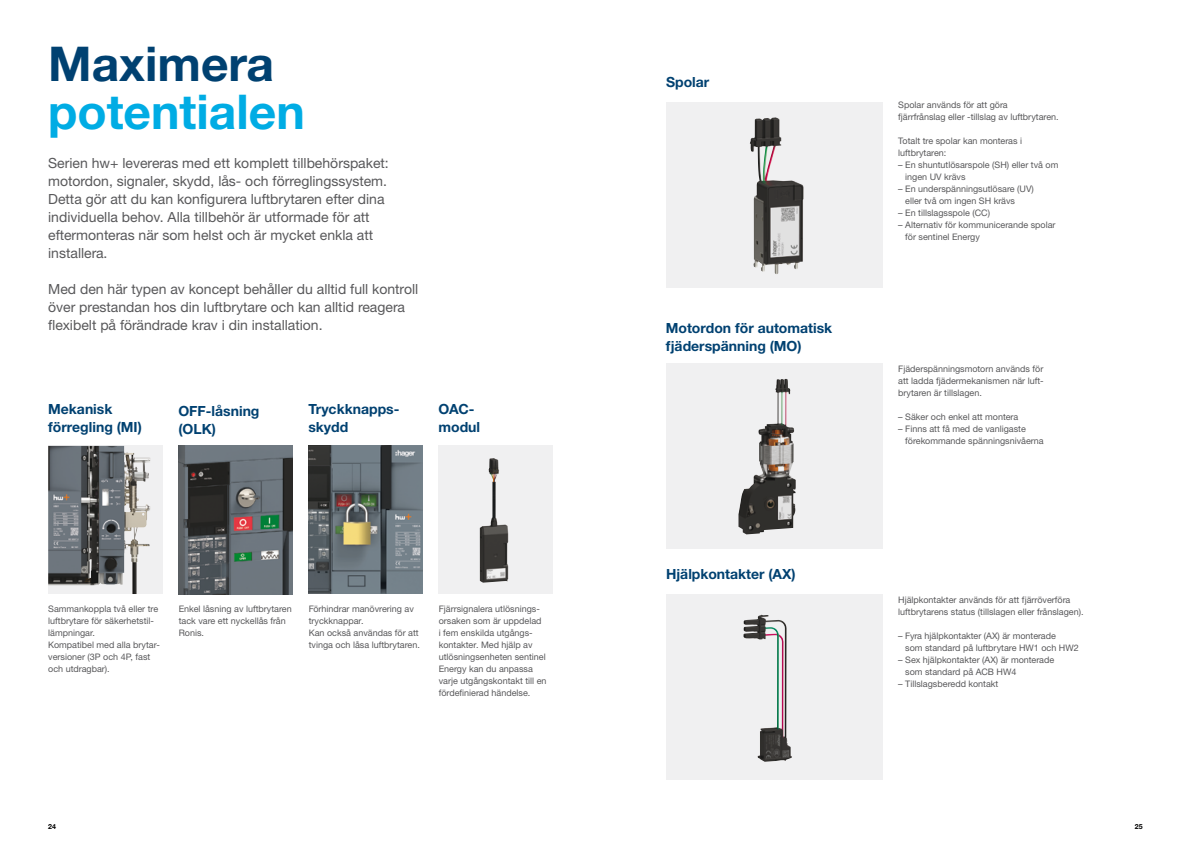
<style>
.page{position:relative;width:1191px;height:842px;background:#fff}
.page>*{position:absolute;margin:0;border:0;box-sizing:border-box;transform-origin:0 0}
.t1{font:700 48px "Helvetica Neue LTW1 G";color:#00ace4}
.t2{font:700 48px "Helvetica Neue LTW1 G";color:#004171}
.t3{font:14px/18px "Helvetica Neue LTW1 G";color:#58585a}
.t4{font:700 14px/18px "Helvetica Neue LTW1 G";color:#004171}
.t5{font:9px/12px "Helvetica Neue LTW1 G";color:#58585a}
.t6{font:700 7px "Helvetica Neue LTW1 G";color:#000}
</style>
<div class="page">
<div style="left:666px;top:594px;width:216px;height:186px;background:#f0f0f1"></div>
<img style="left:743px;top:615px;width:49px;height:147px">
<div style="left:666px;top:363px;width:216px;height:186px;background:#f0f0f1"></div>
<img style="left:738px;top:379px;width:57px;height:155px">
<div style="left:666px;top:102px;width:216px;height:186px;background:#f0f0f1"></div>
<img style="left:749px;top:117px;width:55px;height:157px">
<div style="left:48px;top:446px;width:115px;height:148px;background:#f0f0f1"></div>
<img style="left:48px;top:446px;width:102px;height:148px">
<img style="left:308px;top:446px;width:115px;height:148px">
<div style="left:438px;top:446px;width:115px;height:148px;background:#f0f0f1"></div>
<img style="left:179px;top:446px;width:114px;height:148px">
<img style="left:480px;top:458px;width:28px;height:125px">
<h1 class="t2" style="left:48px;top:35px;width:227px">Maximera</h1>
<h1 class="t1" style="left:48px;top:83px;width:258px">potentialen</h1>
<p class="t3" style="left:48px;top:154px;width:342px">Serien hw+ levereras med ett komplett tillbehörspaket: motordon, signaler, skydd, lås- och förreglingssystem.<br>Detta gör att du kan konfigurera luftbrytaren efter dina individuella behov. Alla tillbehör är utformade för att eftermonteras när som helst och är mycket enkla att installera.</p>
<h2 class="t3" style="left:48px;top:280px;width:371px">Med den här typen av koncept behåller du alltid full kontroll över prestandan hos din luftbrytare och kan alltid reagera flexibelt på förändrade krav i din installation.</h2>
<h2 class="t4" style="left:48px;top:400px;width:95px">Mekanisk förregling (MI)</h2>
<h2 class="t4" style="left:178px;top:401px;width:83px">OFF-låsning (OLK)</h2>
<h2 class="t4" style="left:308px;top:400px;width:93px">Tryckknapps&shy;skydd</h2>
<h2 class="t4" style="left:438px;top:400px;width:43px">OAC&shy;modul</h2>
<p class="t5" style="left:48px;top:603px;width:113px">Sammankoppla två eller tre luftbrytare för säkerhetstil&shy;lämpningar.<br>Kompatibel med alla brytar&shy;versioner (3P och 4P, fast och utdragbar).</p>
<p class="t5" style="left:179px;top:603px;width:115px">Enkel låsning av luftbrytaren tack vare ett nyckellås från<br>Ronis.</p>
<p class="t5" style="left:309px;top:603px;width:113px">Förhindrar manövrering av tryckknappar.<br>Kan också användas för att tvinga och låsa luftbrytaren.</p>
<p class="t5" style="left:439px;top:603px;width:109px">Fjärrsignalera utlösnings&shy;orsaken som är uppdelad<br>i fem enskilda utgångs&shy;kontakter. Med hjälp av utlösningsenheten sentinel<br>Energy kan du anpassa varje utgångskontakt till en fördefinierad händelse.</p>
<h2 class="t4" style="left:666px;top:73px;width:45px">Spolar</h2>
<h2 class="t4" style="left:666px;top:319px;width:168px">Motordon för automatisk fjäderspänning (MO)</h2>
<h2 class="t4" style="left:666px;top:565px;width:131px">Hjälpkontakter (AX)</h2>
<p class="t5" style="left:898px;top:99px;width:162px">Spolar används för att göra<br>fjärrfrånslag eller -tillslag av luftbrytaren.</p>
<p class="t5" style="left:898px;top:135px;width:125px">Totalt tre spolar kan monteras i luftbrytaren:</p>
<p class="t5" style="left:905px;top:159px;width:155px;text-indent:-7px">– En shuntutlösarspole (SH) eller två om ingen UV krävs</p>
<p class="t5" style="left:905px;top:183px;width:130px;text-indent:-7px">– En underspänningsutlösare (UV) eller två om ingen SH krävs</p>
<p class="t5" style="left:898px;top:207px;width:93px">– En tillslagsspole (CC)</p>
<p class="t5" style="left:905px;top:219px;width:152px;text-indent:-7px">– Alternativ för kommunicerande spolar för sentinel Energy</p>
<p class="t5" style="left:898px;top:363px;width:147px;text-align:justify">Fjäderspänningsmotorn används för att ladda fjädermekanismen när luft&shy;brytaren är tillslagen.</p>
<p class="t5" style="left:898px;top:411px;width:121px">– Säker och enkel att montera</p>
<p class="t5" style="left:905px;top:423px;width:140px;text-indent:-7px">– Finns att få med de vanligaste förekommande spänningsnivåerna</p>
<p class="t5" style="left:898px;top:594px;width:187px">Hjälpkontakter används för att fjärröverföra luftbrytarens status (tillslagen eller frånslagen).</p>
<p class="t5" style="left:905px;top:630px;width:175px;text-indent:-7px">– Fyra hjälpkontakter (AX) är monterade<br>som standard på luftbrytare HW1 och HW2</p>
<p class="t5" style="left:905px;top:654px;width:150px;text-indent:-7px">– Sex hjälpkontakter (AX) är monterade som standard på ACB HW4</p>
<p class="t5" style="left:898px;top:678px;width:102px">– Tillslagsberedd kontakt</p>
<p class="t6" style="left:48px;top:822px;width:9px">24</p>
<p class="t6" style="left:1134px;top:822px;width:10px">25</p>
</div>
